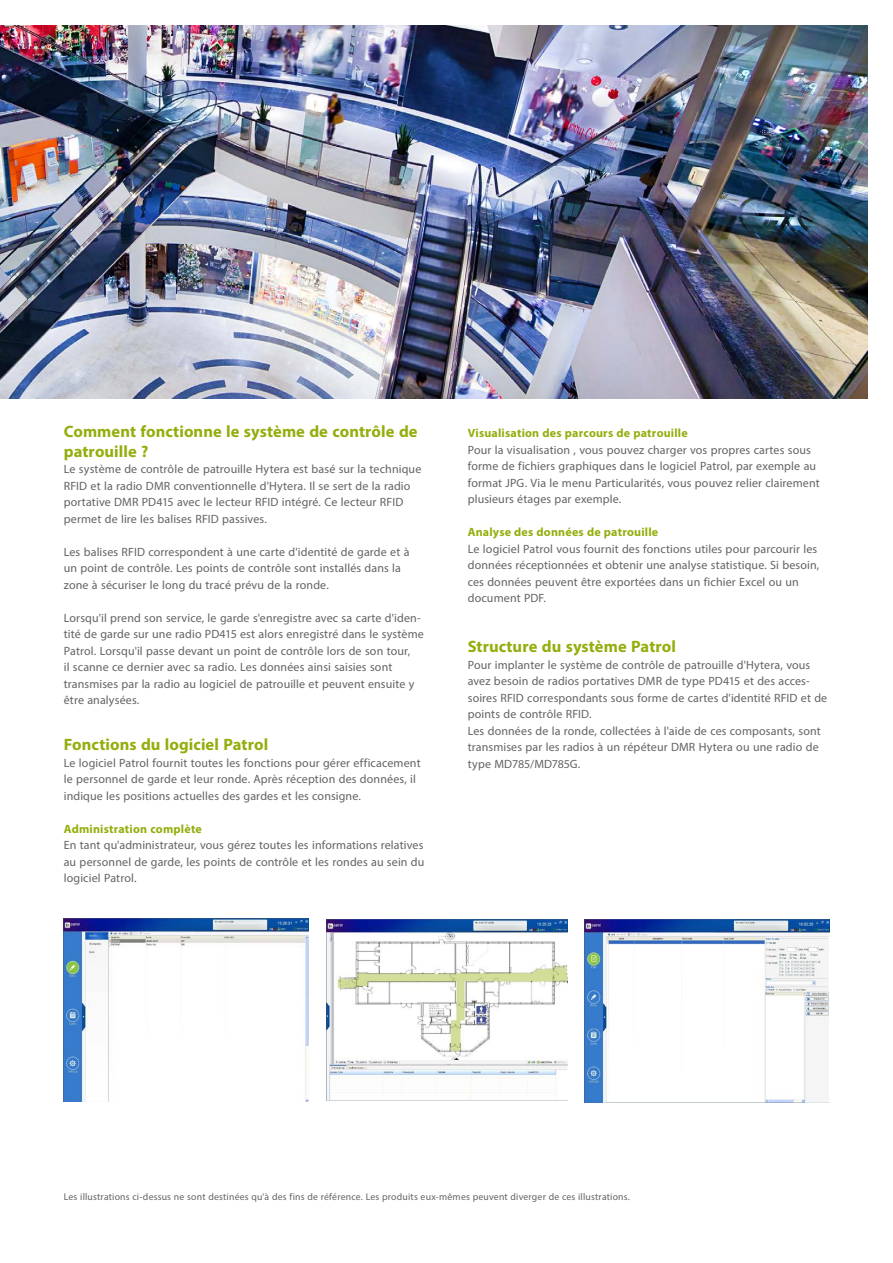
<style>
.page{position:relative;width:893px;height:1263px;background:#fff}
.page>*{position:absolute;margin:0;border:0;box-sizing:border-box;transform-origin:0 0}
.Text_-_Headline_11pt{font:700 16.5px/19.5px "Myriad Pro";letter-spacing:.005em;color:#95ad0d}
.Text_-_Fließtext_8pt{font:12px/16.5px "Myriad Pro";letter-spacing:.01em;color:#646363}
.Text_-_Subhead_8pt{font:700 12px "Myriad Pro";letter-spacing:.015em;color:#95ad0d}
.Tabelle_-_Fließtext{font:9.75px "Myriad Pro";letter-spacing:.02em;color:#646363}
</style>
<div class="page">
<img style="left:0;top:26px;width:867px;height:372px">
<img style="left:326px;top:919px;width:242px;height:182px">
<img style="left:64px;top:919px;width:244px;height:182px">
<img style="left:585px;top:919px;width:244px;height:183px">
<p class="Text_-_Headline_11pt" style="left:64px;top:421px;width:355px">Comment fonctionne le système de contrôle de patrouille ?</p>
<p class="Text_-_Fließtext_8pt" style="left:64px;top:461px;width:359px">Le système de contrôle de patrouille Hytera est basé sur la technique RFID et la radio DMR conventionnelle d'Hytera. Il se sert de la radio portative DMR PD415 avec le lecteur RFID intégré. Ce lecteur RFID permet de lire les balises RFID passives.</p>
<p class="Text_-_Fließtext_8pt" style="left:64px;top:543px;width:347px">Les balises RFID correspondent à une carte d'identité de garde et à un point de contrôle. Les points de contrôle sont installés dans la zone à sécuriser le long du tracé prévu de la ronde.</p>
<p class="Text_-_Fließtext_8pt" style="left:64px;top:609px;width:362px">Lorsqu'il prend son service, le garde s'enregistre avec sa carte d'iden&shy;tité de garde sur une radio PD415 est alors enregistré dans le système Patrol. Lorsqu'il passe devant un point de contrôle lors de son tour,<br>il scanne ce dernier avec sa radio. Les données ainsi saisies sont transmises par la radio au logiciel de patrouille et peuvent ensuite y être analysées.</p>
<p class="Text_-_Headline_11pt" style="left:64px;top:734px;width:206px">Fonctions du logiciel Patrol</p>
<p class="Text_-_Fließtext_8pt" style="left:64px;top:754px;width:358px">Le logiciel Patrol fournit toutes les fonctions pour gérer efficacement le personnel de garde et leur ronde. Après réception des données, il indique les positions actuelles des gardes et les consigne.</p>
<p class="Text_-_Subhead_8pt" style="left:64px;top:821px;width:140px">Administration complète</p>
<p class="Text_-_Fließtext_8pt" style="left:64px;top:837px;width:362px;text-align:justify">En tant qu'administrateur, vous gérez toutes les informations relatives au personnel de garde, les points de contrôle et les rondes au sein du logiciel Patrol.</p>
<p class="Text_-_Subhead_8pt" style="left:468px;top:425px;width:221px">Visualisation des parcours de patrouille</p>
<p class="Text_-_Fließtext_8pt" style="left:468px;top:441px;width:354px">Pour la visualisation , vous pouvez charger vos propres cartes sous forme de fichiers graphiques dans le logiciel Patrol, par exemple au format JPG. Via le menu Particularités, vous pouvez relier clairement plusieurs étages par exemple.</p>
<p class="Text_-_Subhead_8pt" style="left:468px;top:524px;width:192px">Analyse des données de patrouille</p>
<p class="Text_-_Fließtext_8pt" style="left:468px;top:540px;width:353px">Le logiciel Patrol vous fournit des fonctions utiles pour parcourir les données réceptionnées et obtenir une analyse statistique. Si besoin, ces données peuvent être exportées dans un fichier Excel ou un document PDF.</p>
<p class="Text_-_Headline_11pt" style="left:468px;top:636px;width:210px">Structure du système Patrol</p>
<p class="Text_-_Fließtext_8pt" style="left:468px;top:656px;width:361px">Pour implanter le système de contrôle de patrouille d'Hytera, vous avez besoin de radios portatives DMR de type PD415 et des acces&shy;soires RFID correspondants sous forme de cartes d'identité RFID et de points de contrôle RFID.</p>
<p class="Text_-_Fließtext_8pt" style="left:468px;top:722px;width:355px">Les données de la ronde, collectées à l'aide de ces composants, sont transmises par les radios à un répéteur DMR Hytera ou une radio de type MD785/MD785G.</p>
<p class="Tabelle_-_Fließtext" style="left:64px;top:1191px;width:568px">Les illustrations ci-dessus ne sont destinées qu'à des fins de référence. Les produits eux-mêmes peuvent diverger de ces illustrations.</p>
</div>
